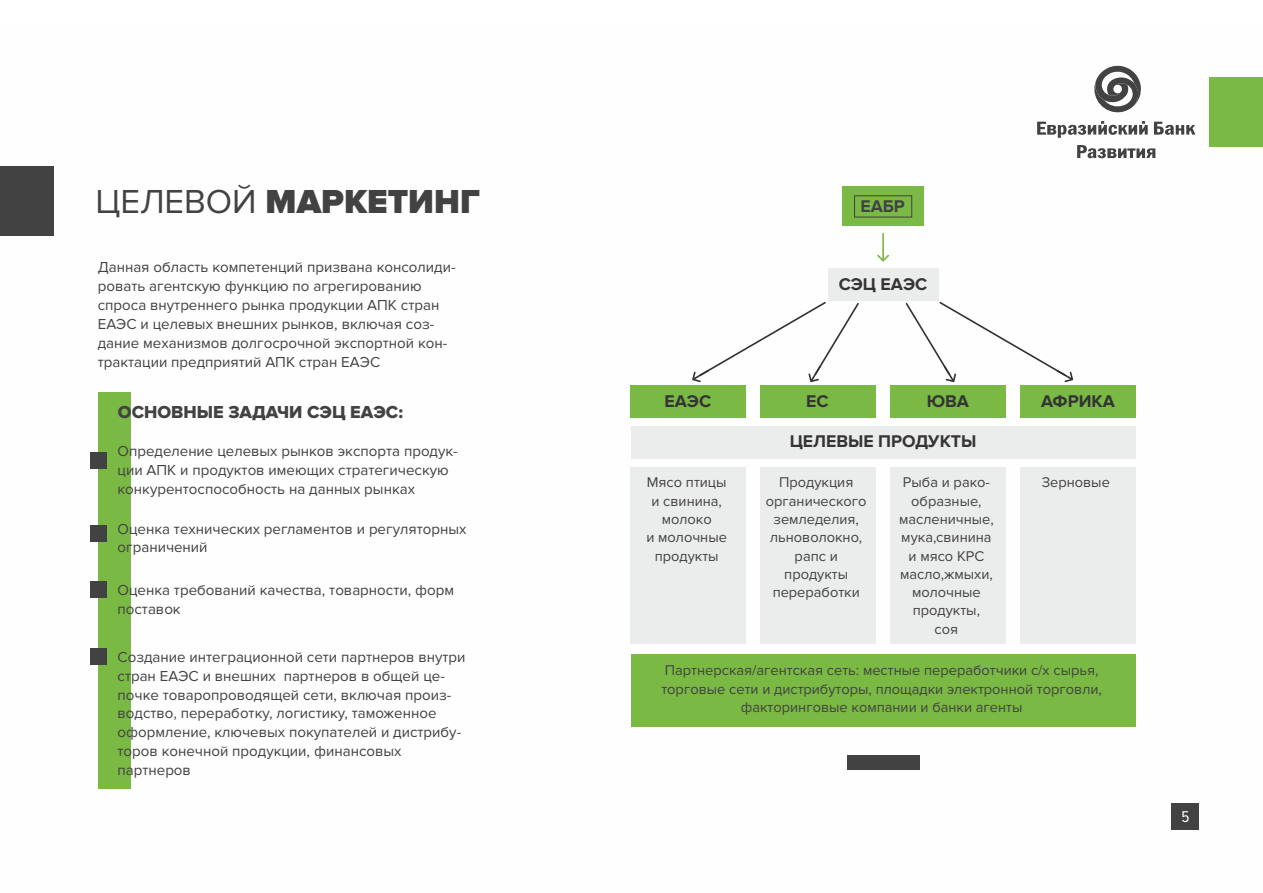
<style>
.page{position:relative;width:1263px;height:893px;background:#fff}
.page>*{position:absolute;margin:0;border:0;box-sizing:border-box;transform-origin:0 0}
.t1{font:900 34.5px "Proxima Nova";color:#434242}
.t2{font:18px "Proxima Nova Extrabld";color:#434242}
.t3{font:700 17.55px "Proxima Nova";color:#343433}
.t4{font:700 17.55px "Proxima Nova";color:#434242}
.t5{font:16.2px "Proxima Nova Cond";color:#fff}
.t6{font:15px/18.9px "Proxima Nova";color:#434242}
.t7{font:14.55px/18.3px "Proxima Nova";color:#434242;text-align:center}
.s1{font-weight:400}
</style>
<div class="page">
<div style="left:1172px;top:803px;width:27px;height:27px;background:#434242"></div>
<svg style="left:1094px;top:65px;width:47px;height:48px"></svg>
<svg style="left:1077px;top:145px;width:78px;height:13px"></svg>
<svg style="left:1154px;top:122px;width:41px;height:13px"></svg>
<svg style="left:1037px;top:121px;width:111px;height:17px"></svg>
<div style="left:0;top:166px;width:53px;height:70px;background:#434242"></div>
<div style="left:98px;top:392px;width:32px;height:397px;background:#79b944"></div>
<div style="left:90px;top:452px;width:16px;height:17px;background:#434242"></div>
<div style="left:90px;top:526px;width:16px;height:16px;background:#434242"></div>
<div style="left:90px;top:581px;width:16px;height:17px;background:#434242"></div>
<div style="left:90px;top:648px;width:16px;height:17px;background:#434242"></div>
<div style="left:1210px;top:77px;width:53px;height:70px;background:#79b944"></div>
<div style="left:1020px;top:468px;width:115px;height:176px;background:#ebecec"></div>
<div style="left:631px;top:426px;width:504px;height:33px;background:#ebecec"></div>
<svg style="left:877px;top:233px;width:12px;height:29px"></svg>
<div style="left:828px;top:268px;width:110px;height:33px;background:#ebecec"></div>
<div style="left:842px;top:186px;width:82px;height:40px;background:#79b944"></div>
<div style="left:631px;top:385px;width:115px;height:32px;background:#79b944"></div>
<div style="left:760px;top:385px;width:115px;height:32px;background:#79b944"></div>
<div style="left:891px;top:385px;width:115px;height:32px;background:#79b944"></div>
<div style="left:1020px;top:385px;width:115px;height:32px;background:#79b944"></div>
<svg style="left:906px;top:302px;width:167px;height:80px"></svg>
<svg style="left:692px;top:302px;width:167px;height:80px"></svg>
<div style="left:631px;top:468px;width:115px;height:176px;background:#ebecec"></div>
<div style="left:760px;top:468px;width:115px;height:176px;background:#ebecec"></div>
<div style="left:891px;top:468px;width:115px;height:176px;background:#ebecec"></div>
<div style="left:631px;top:653px;width:504px;height:73px;background:#79b944"></div>
<div style="left:847px;top:755px;width:72px;height:15px;background:#434242"></div>
<h1 class="t1" style="left:95px;top:182px;width:387px"><span class="s1">ЦЕЛЕВОЙ</span> МАРКЕТИНГ</h1>
<p class="t6" style="left:98px;top:258px;width:359px">Данная область компетенций призвана консолиди&shy;ровать агентскую функцию по агрегированию спроса внутреннего рынка продукции АПК стран ЕАЭС и целевых внешних рынков, включая соз&shy;дание механизмов долгосрочной экспортной кон&shy;трактации предприятий АПК стран ЕАЭС</p>
<p class="t2" style="left:118px;top:402px;width:287px">ОСНОВНЫЕ ЗАДАЧИ СЭЦ ЕАЭС:</p>
<p class="t6" style="left:118px;top:442px;width:342px">Определение целевых рынков экспорта продук&shy;ции АПК и продуктов имеющих стратегическую конкурентоспособность на данных рынках</p>
<p class="t6" style="left:118px;top:519px;width:350px">Оценка технических регламентов и регуляторных ограничений</p>
<p class="t6" style="left:118px;top:581px;width:338px">Оценка требований качества, товарности, форм поставок</p>
<p class="t6" style="left:118px;top:648px;width:350px">Создание интеграционной сети партнеров внутри стран ЕАЭС и внешних партнеров в общей це&shy;почке товаропроводящей сети, включая произ&shy;водство, переработку, логистику, таможенное оформление, ключевых покупателей и дистрибу&shy;торов конечной продукции, финансовых партнеров</p>
<p class="t4" style="left:860px;top:196px;width:46px">ЕАБР</p>
<p class="t3" style="left:839px;top:274px;width:90px">СЭЦ ЕАЭС</p>
<p class="t3" style="left:664px;top:391px;width:48px">ЕАЭС</p>
<p class="t3" style="left:806px;top:391px;width:24px">ЕС</p>
<p class="t3" style="left:927px;top:391px;width:44px">ЮВА</p>
<p class="t3" style="left:1041px;top:391px;width:75px">АФРИКА</p>
<p class="t3" style="left:790px;top:431px;width:188px">ЦЕЛЕВЫЕ ПРОДУКТЫ</p>
<p class="t7" style="left:646px;top:473px;width:82px">Мясо птицы и свинина, молоко<br>и молочные продукты</p>
<p class="t7" style="left:766px;top:473px;width:102px">Продукция органического земледелия, льноволокно, рапс и продукты переработки</p>
<p class="t7" style="left:899px;top:473px;width:96px">Рыба и рако&shy;образные, масленичные, мука,свинина и мясо КРС масло,жмыхи, молочные продукты,<br>соя</p>
<p class="t7" style="left:1042px;top:473px;width:70px">Зерновые</p>
<p class="t7" style="left:661px;top:662px;width:442px">Партнерская/агентская сеть: местные переработчики с/х сырья, торговые сети и дистрибуторы, площадки электронной торговли, факторинговые компании и банки агенты</p>
<p class="t5" style="left:1181px;top:807px;width:10px">5</p>
</div>
